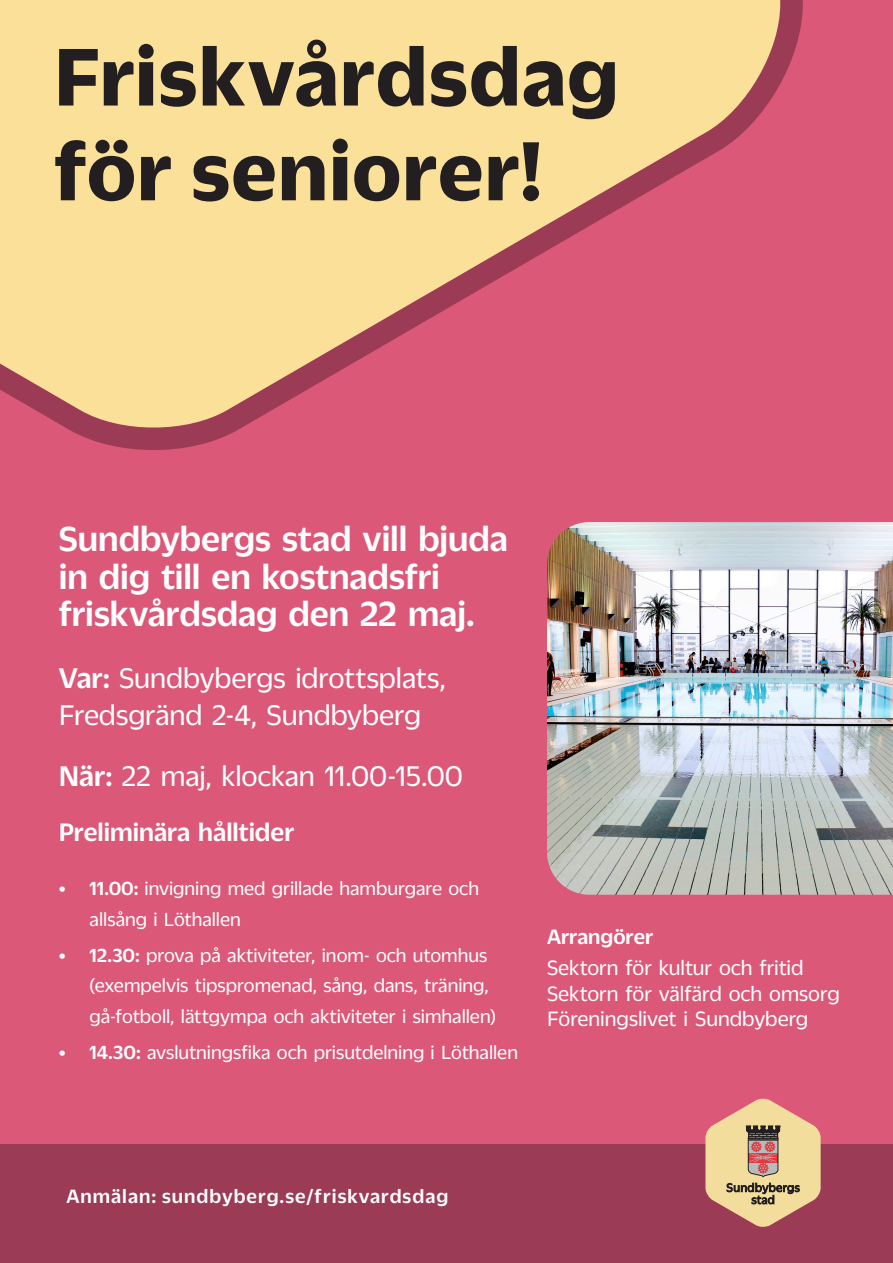
<style>
.page{position:relative;width:893px;height:1263px;background:#db5878}
.page>*{position:absolute;margin:0;border:0;box-sizing:border-box;transform-origin:0 0}
.Affisch_-_Rubrik_vit{font:700 88.5px/94.8px "Duplicate Sans";letter-spacing:.01em;color:#231f20}
.Affisch_-_Brödtext_vit{font:500 37.65px/37.7px "Duplicate Sans";color:#fff}
.Affisch_-_Brödtext_vit-2{font:30.75px/37.7px "Duplicate Sans";color:#fff}
.Affisch_-_Brödtext_vit-3{font:500 27.3px "Duplicate Sans";color:#fff}
.Affisch_-_Brödtext_vit-4{font:22.5px/25.5px "Duplicate Sans";color:#fff}
.Affisch_-_Brödtext_vit-5{font:500 22.5px "Duplicate Sans";color:#fff}
.Affisch_-_Avsändare_Enhet{font:500 20.85px "Duplicate Sans";letter-spacing:.05em;color:#fff}
.t1{font:20.55px/30.8px "Duplicate Sans";color:#fff}
.s1{font-weight:500}
</style>
<div class="page">
<svg style="left:0;top:0;width:803px;height:450px"></svg>
<div style="left:0;top:1145px;width:893px;height:118px;background:#9b3b55"></div>
<svg style="left:705px;top:1098px;width:116px;height:129px"></svg>
<img style="left:547px;top:522px;width:346px;height:373px">
<p class="Affisch_-_Rubrik_vit" style="left:54px;top:22px;width:566px">Friskvårdsdag för seniorer!</p>
<p class="Affisch_-_Brödtext_vit" style="left:59px;top:517px;width:451px">Sundbybergs stad vill bjuda in dig till en kostnadsfri friskvårdsdag den 22 maj.</p>
<p class="Affisch_-_Brödtext_vit-2" style="left:59px;top:657px;width:389px"><span class="s1">Var:</span> Sundbybergs idrottsplats,<br>Fredsgränd 2-4, Sundbyberg</p>
<p class="Affisch_-_Brödtext_vit-2" style="left:59px;top:756px;width:406px"><span class="s1">När:</span> 22 maj, klockan 11.00-15.00</p>
<p class="Affisch_-_Brödtext_vit-3" style="left:59px;top:814px;width:237px">Preliminära hålltider</p>
<p class="t1" style="left:90px;top:872px;width:391px;text-indent:-31px"><span class="s1">• 11.00:</span> invigning med grillade hamburgare och allsång i Löthallen</p>
<p class="t1" style="left:90px;top:938px;width:408px;text-indent:-31px"><span class="s1">• 12.30:</span> prova på aktiviteter, inom- och utomhus (exempelvis tipspromenad, sång, dans, träning, gå-fotboll, lättgympa och aktiviteter i simhallen)</p>
<p class="t1" style="left:59px;top:1035px;width:461px"><span class="s1">• 14.30:</span> avslutningsfika och prisutdelning i Löthallen</p>
<p class="Affisch_-_Brödtext_vit-5" style="left:547px;top:921px;width:108px">Arrangörer</p>
<p class="Affisch_-_Brödtext_vit-4" style="left:547px;top:953px;width:294px">Sektorn för kultur och fritid<br>Sektorn för välfärd och omsorg<br>Föreningslivet i Sundbyberg</p>
<p class="Affisch_-_Avsändare_Enhet" style="left:66px;top:1182px;width:383px">Anmälan: sundbyberg.se/friskvardsdag</p>
</div>
